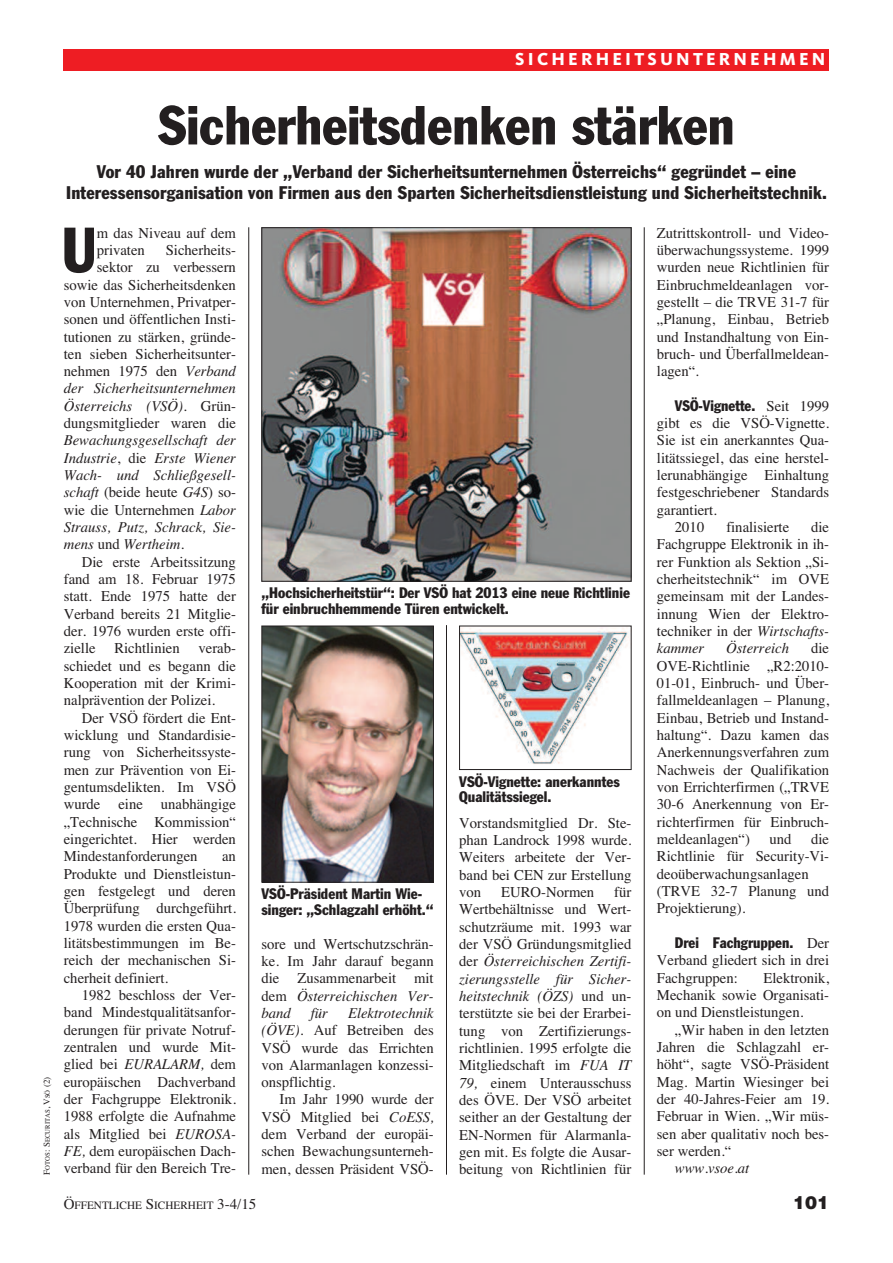
<style>
.page{position:relative;width:893px;height:1263px;background:#fff}
.page>*{position:absolute;margin:0;border:0;box-sizing:border-box;transform-origin:0 0}
.t1{font:condensed 62.55px "Franklin Gothic";color:#231f20}
.t2{font:condensed 54px "Franklin Gothic";color:#231f20}
.t3{font:condensed 18px/21.6px "Franklin Gothic";letter-spacing:.01em;color:#231f20;text-align:center}
.t4{font:800 18px "Kievit";letter-spacing:.175em;color:#fff}
.t5{font:900 18px "Helvetica";color:#231f20}
.t6{font:15px/17.2px "Times";color:#231f20;text-align:justify}
.t7{font:condensed 15px/15.8px "Franklin Gothic";color:#231f20}
.t8{font:italic 15px/17.2px "Times";color:#231f20;text-align:justify}
.t9{font:11.25px "Times";color:#231f20}
.t10{font:6.75px "Times";color:#231f20}
.s1{font-size:9px}
.s2{font-style:italic}
.s3{font-style:normal}
.s4{font-family:"Times";font-stretch:normal}
.s5{font-size:15px}
</style>
<div class="page">
<hr style="left:644px;top:227px;width:1px;height:947px;background:#231f20">
<div style="left:64px;top:49px;width:765px;height:21px;background:#ee1d23"></div>
<hr style="left:248px;top:227px;width:1px;height:947px;background:#231f20">
<hr style="left:446px;top:625px;width:1px;height:550px;background:#231f20">
<img style="left:263px;top:628px;width:169px;height:252px">
<div style="left:261px;top:626px;width:173px;height:256px;border:1px solid #231f20"></div>
<img style="left:461px;top:628px;width:168px;height:136px">
<div style="left:459px;top:626px;width:172px;height:144px;border:1px solid #231f20"></div>
<img style="left:263px;top:229px;width:366px;height:350px">
<div style="left:261px;top:227px;width:370px;height:354px;border:1px solid #231f20"></div>
<p class="t4" style="left:515px;top:53px;width:312px">SICHERHEITSUNTERNEHMEN</p>
<p class="t10" style="left:43px;top:1175px;width:99px;rotate:-90deg"><span class="s1">F</span>OTOS<span class="s1">: S</span>ECURITAS<span class="s1">, V</span>SÖ <span class="s1">(2)</span></p>
<h2 class="t2" style="left:158px;top:106px;width:578px">Sicherheitsdenken stärken</h2>
<p class="t3" style="left:66px;top:162px;width:762px">Vor 40 Jahren wurde der „Verband der Sicherheitsunternehmen Österreichs“ gegründet – eine<br>Interessensorganisation von Firmen aus den Sparten Sicherheitsdienstleistung und Sicherheitstechnik.</p>
<h1 class="t1" style="left:62px;top:228px;width:37px">U</h1>
<p class="t6" style="left:97px;top:224px;width:141px">m das Niveau auf dem privaten</p>
<p class="t6" style="left:64px;top:241px;width:174px;text-align:right">Sicherheits-<br>sektor zu verbessern sowie das Sicherheitsdenken von Unternehmen, Privatper&shy;sonen und öffentlichen Insti&shy;tutionen zu stärken, gründe&shy;ten sieben Sicherheitsunter&shy;nehmen 1975 den <span class="s2">Verband der Sicherheitsunternehmen<br>Österreichs (VSÖ).</span> Grün&shy;dungsmitglieder waren die</p>
<p class="t8" style="left:64px;top:432px;width:174px">Bewachungsgesellschaft der Industrie<span class="s3">, die</span> Erste Wiener Wach- und Schließgesell&shy;schaft <span class="s3">(beide heute</span> G4S<span class="s3">) so&shy;wie die Unternehmen</span> Labor Strauss, Putz, Schrack, Sie&shy;mens <span class="s3">und</span> Wertheim<span class="s3">.</span></p>
<p class="t6" style="left:64px;top:553px;width:174px;text-indent:18px">Die erste Arbeitssitzung fand am 18. Februar 1975 statt. Ende 1975 hatte der Verband bereits 21 Mitglie&shy;der. 1976 wurden erste offi&shy;zielle</p>
<p class="t6" style="left:114px;top:640px;width:67px">Richtlinien</p>
<p class="t6" style="left:64px;top:639px;width:174px;text-indent:135px">verab&shy;schiedet und es begann die Kooperation mit der Krimi&shy;nalprävention der Polizei.</p>
<p class="t6" style="left:64px;top:709px;width:174px;text-indent:18px">Der VSÖ fördert die Ent&shy;wicklung und Standardisie&shy;rung von Sicherheitssyste&shy;men zur Prävention von Ei&shy;gentumsdelikten. Im VSÖ wurde eine unabhängige „Technische Kommission“ eingerichtet. Hier werden Mindestanforderungen</p>
<p class="t6" style="left:64px;top:847px;width:174px;text-indent:158px">an Produkte und Dienstleistun&shy;gen festgelegt und deren Überprüfung durchgeführt.<br>1978 wurden die ersten Qua&shy;litätsbestimmungen im Be&shy;reich der mechanischen Si&shy;cherheit definiert.</p>
<p class="t6" style="left:64px;top:986px;width:174px;text-indent:18px">1982 beschloss der Ver&shy;band Mindestqualitätsanfor&shy;derungen für private Notruf&shy;zentralen und wurde Mit&shy;glied bei <span class="s2">EURALARM,</span> dem europäischen Dachverband der Fachgruppe Elektronik.<br>1988 erfolgte die Aufnahme als Mitglied bei <span class="s2">EUROSA-FE,</span> dem europäischen Dach&shy;verband für den Bereich Tre-</p>
<p class="t7" style="left:261px;top:586px;width:370px">„Hochsicherheitstür“: Der VSÖ hat 2013 eine neue Richtlinie für einbruchhemmende Türen entwickelt.</p>
<p class="t7" style="left:261px;top:887px;width:174px">VSÖ-Präsident Martin Wie&shy;singer: „Schlagzahl erhöht.“</p>
<p class="t6" style="left:261px;top:935px;width:174px">sore und Wertschutzschrän&shy;ke. Im Jahr darauf begann die Zusammenarbeit mit dem <span class="s2">Österreichischen Ver&shy;band</span></p>
<p class="t6" style="left:261px;top:1004px;width:174px;text-indent:87px"><span class="s2">Elektrotechnik (ÖVE).</span> Auf Betreiben des VSÖ wurde das Errichten von Alarmanlagen konzessi&shy;onspflichtig.</p>
<p class="t6" style="left:261px;top:1091px;width:174px;text-indent:18px">Im Jahr 1990 wurde der VSÖ Mitglied bei <span class="s2">CoESS, </span>dem Verband der europäi&shy;schen Bewachungsunterneh&shy;men, dessen Präsident VSÖ-</p>
<p class="t8" style="left:311px;top:1004px;width:19px">für</p>
<p class="t7" style="left:459px;top:774px;width:162px">VSÖ-Vignette: anerkanntes<br>Qualitätssiegel.</p>
<p class="t6" style="left:459px;top:814px;width:174px">Vorstandsmitglied Dr. Ste&shy;phan Landrock 1998 wurde.<br>Weiters arbeitete der Ver&shy;band bei CEN zur Erstellung von</p>
<p class="t6" style="left:459px;top:883px;width:174px;text-indent:155px">für Wertbehältnisse und Wert&shy;schutzräume mit. 1993 war der VSÖ Gründungsmitglied der <span class="s2">Österreichischen Zertifi&shy;zierungsstelle für Sicher&shy;heitstechnik (ÖZS)</span> und un&shy;terstützte sie bei der Erarbei&shy;tung von Zertifizierungs&shy;richtlinien. 1995 erfolgte die Mitgliedschaft im <span class="s2">FUA IT 79,</span> einem Unterausschuss des ÖVE. Der VSÖ arbeitet seither an der Gestaltung der EN-Normen für Alarmanla&shy;gen mit. Es folgte die Ausar&shy;beitung von Richtlinien für</p>
<p class="t6" style="left:501px;top:883px;width:95px">EURO-Normen</p>
<p class="t6" style="left:657px;top:224px;width:174px">Zutrittskontroll- und Video&shy;überwachungssysteme. 1999 wurden neue Richtlinien für Einbruchmeldeanlagen vor&shy;gestellt – die TRVE 31-7 für „Planung, Einbau, Betrieb und Instandhaltung von Ein&shy;bruch- und Überfallmeldean&shy;lagen“.</p>
<p class="t7" style="left:675px;top:399px;width:156px">VSÖ-Vignette. <span class="s4">Seit 1999</span></p>
<p class="t6" style="left:657px;top:414px;width:174px">gibt es die VSÖ-Vignette.</p>
<p class="t6" style="left:657px;top:432px;width:174px">Sie ist ein anerkanntes Qua-</p>
<p class="t6" style="left:657px;top:449px;width:174px">litätssiegel, das eine herstel-</p>
<p class="t6" style="left:657px;top:466px;width:174px">lerunabhängige Einhaltung</p>
<p class="t6" style="left:657px;top:484px;width:174px">festgeschriebener Standards</p>
<p class="t6" style="left:657px;top:501px;width:61px">garantiert.</p>
<p class="t6" style="left:675px;top:518px;width:31px">2010</p>
<p class="t6" style="left:726px;top:518px;width:64px">finalisierte</p>
<p class="t6" style="left:657px;top:518px;width:174px;text-indent:154px">die Fachgruppe Elektronik in ih&shy;rer Funktion als Sektion „Si&shy;cherheitstechnik“ im OVE gemeinsam mit der Landes&shy;innung Wien der Elektro&shy;techniker in der <span class="s2">Wirtschafts&shy;kammer</span></p>
<p class="t8" style="left:726px;top:640px;width:64px">Österreich</p>
<p class="t6" style="left:657px;top:639px;width:174px;text-indent:154px">die OVE-Richtlinie „R2:2010- 01-01, Einbruch- und Über&shy;fallmeldeanlagen – Planung, Einbau, Betrieb und Instand&shy;haltung“. Dazu kamen das Anerkennungsverfahren zum Nachweis der Qualifikation von Errichterfirmen („TRVE 30-6 Anerkennung von Er&shy;richterfirmen für Einbruch&shy;meldeanlagen“)</p>
<p class="t6" style="left:657px;top:830px;width:174px;text-align:left;text-indent:154px">die<br>Richtlinie für Security-Vi&shy;deoüberwachungsanlagen (TRVE 32-7 Planung und<br>Projektierung).</p>
<p class="t7" style="left:675px;top:936px;width:156px">Drei Fachgruppen. <span class="s4">Der</span></p>
<p class="t6" style="left:657px;top:951px;width:174px">Verband gliedert sich in drei<br>Fachgruppen:</p>
<p class="t6" style="left:770px;top:830px;width:24px">und</p>
<p class="t6" style="left:657px;top:969px;width:174px;text-indent:106px">Elektronik, Mechanik sowie Organisati&shy;on und Dienstleistungen.</p>
<p class="t6" style="left:657px;top:1021px;width:174px;text-indent:18px">„Wir haben in den letzten Jahren die Schlagzahl er&shy;höht“, sagte VSÖ-Präsident Mag. Martin Wiesinger bei der 40-Jahres-Feier am 19.<br>Februar in Wien. „Wir müs&shy;sen aber qualitativ noch bes&shy;ser werden.“</p>
<p class="t8" style="left:675px;top:1159px;width:76px">www.vsoe.at</p>
<p class="t9" style="left:64px;top:1198px;width:194px"><span class="s5">Ö</span>FFENTLICHE <span class="s5">S</span>ICHERHEIT <span class="s5">3-4/15</span></p>
<p class="t5" style="left:793px;top:1192px;width:38px">101</p>
</div>
